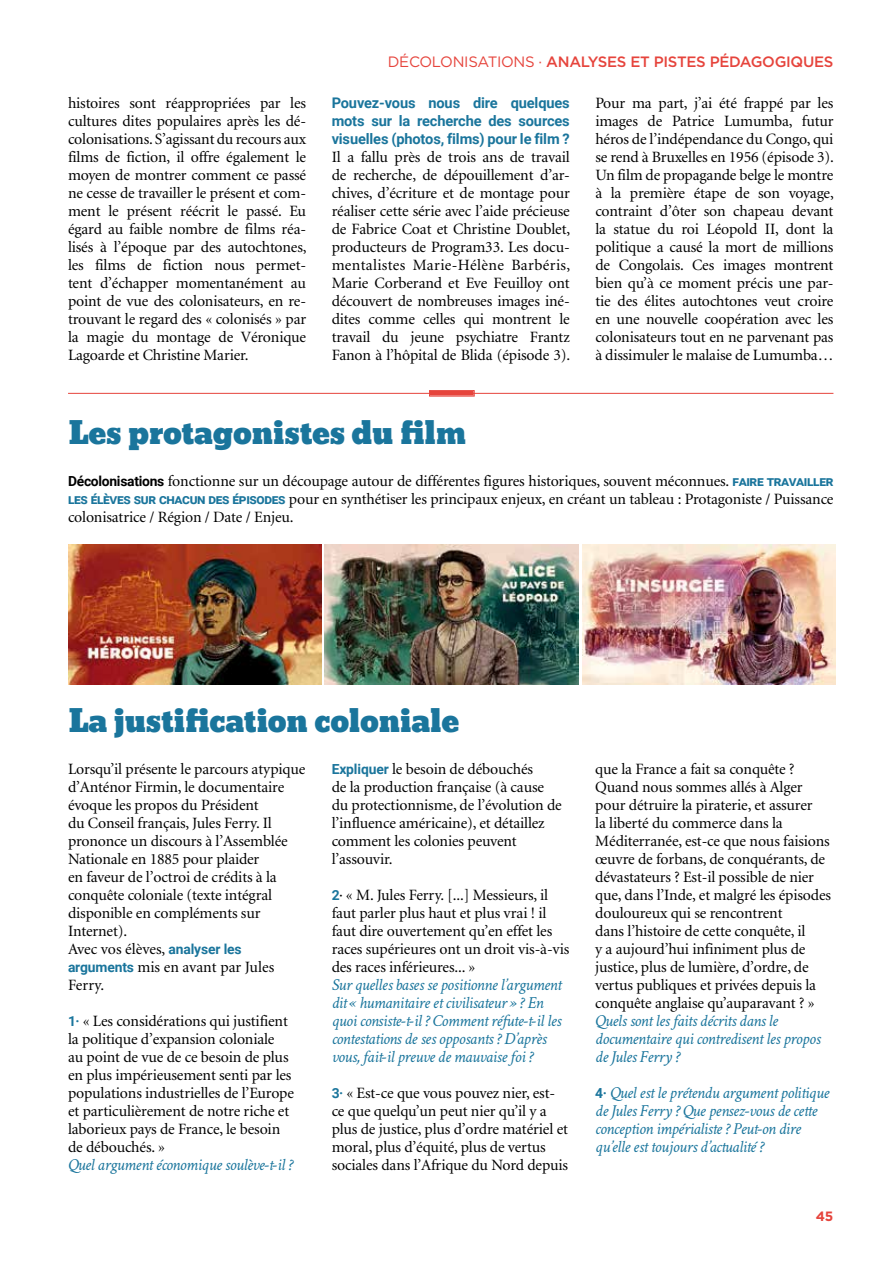
<style>
.page{position:relative;width:893px;height:1263px;background:#fff}
.page>*{position:absolute;margin:0;border:0;box-sizing:border-box;transform-origin:0 0}
.t1{font:30px "Bevan";letter-spacing:-.01em;color:#1a759c}
.t2{font:italic 16.8px/18px "Crimson Text";letter-spacing:-.025em;color:#1a759c}
.t3{font:15.75px/18px "Minion";letter-spacing:-.01em;color:#000}
.t4{font:500 15px "Gotham";letter-spacing:-.02em;color:#e6443c}
.t5{font:15px "Gotham";color:#e6443c}
.t6{font:700 14.7px/18px "Roboto";letter-spacing:-.01em;color:#1a759c;text-align:justify}
.t7{font:700 13.5px "Gotham";color:#e6443c}
.s1{font-weight:400}
.s2{font-family:"Roboto";font-weight:700;font-size:13.8px}
.s3{font-family:"Roboto";font-weight:700;font-size:13.8px;color:#1a759c}
.s4{font-family:"Roboto";font-weight:700;font-style:normal;font-size:13.8px}
</style>
<div class="page">
<img style="left:68px;top:544px;width:253px;height:140px">
<img style="left:325px;top:544px;width:253px;height:140px">
<img style="left:582px;top:544px;width:254px;height:140px">
<hr style="left:68px;top:393px;width:765px;height:1px;background:#e6443c">
<svg style="left:429px;top:390px;width:46px;height:7px"></svg>
<div style="left:430px;top:391px;width:43px;height:4px;border:1px solid #e6443c"></div>
<div style="left:431px;top:392px;width:41px;height:2px;border:1px solid #e6443c"></div>
<p class="t5" style="left:388px;top:53px;width:44px">DÉCOLO</p>
<p class="t4" style="left:453px;top:53px;width:382px"><span class="s1">NISATIO NS ·</span> ANALYSES ET PISTES PÉDAGOGIQUES</p>
<p class="t3" style="left:68px;top:95px;width:240px;text-align:justify">histoires sont réappropriées par les cultures dites populaires après les dé&shy;colonisations. S’agissant du recours aux films de fiction, il offre également le moyen de montrer comment ce passé ne cesse de travailler le présent et com&shy;ment le présent réécrit le passé. Eu égard au faible nombre de films réa&shy;lisés à l’époque par des autochtones, les films de fiction nous permet&shy;tent d’échapper momentanément au point de vue des colonisateurs, en re&shy;trouvant le regard des « colonisés » par la magie du montage de Véronique Lagoarde et Christine Marier.</p>
<p class="t6" style="left:332px;top:93px;width:240px">Pouvez-vous nous dire quelques mots sur la recherche des sources visuelles (photos, films) pour le film ?</p>
<p class="t3" style="left:332px;top:149px;width:240px;text-align:justify">Il a fallu près de trois ans de travail de recherche, de dépouillement d’ar&shy;chives, d’écriture et de montage pour réaliser cette série avec l’aide précieuse de Fabrice Coat et Christine Doublet, producteurs de Program33. Les docu&shy;mentalistes Marie-Hélène Barbéris, Marie Corberand et Eve Feuilloy ont découvert de nombreuses images iné&shy;dites comme celles qui montrent le travail du jeune psychiatre Frantz Fanon à l’hôpital de Blida (épisode 3).</p>
<h1 class="t1" style="left:68px;top:409px;width:400px">Les protagonistes du film</h1>
<p class="t3" style="left:595px;top:95px;width:240px;text-align:justify">Pour ma part, j’ai été frappé par les images de Patrice Lumumba, futur héros de l’indépendance du Congo, qui se rend à Bruxelles en 1956 (épisode 3).<br>Un film de propagande belge le montre à la première étape de son voyage, contraint d’ôter son chapeau devant la statue du roi Léopold II, dont la politique a causé la mort de millions de Congolais. Ces images montrent bien qu’à ce moment précis une par&shy;tie des élites autochtones veut croire en une nouvelle coopération avec les colonisateurs tout en ne parvenant pas à dissimuler le malaise de Lumumba…</p>
<p class="t3" style="left:68px;top:473px;width:767px;text-align:justify"><span class="s2">Décolonisations</span> fonctionne sur un découpage autour de différentes figures historiques, souvent méconnues. <span class="s3">faire travailler les élèves sur chacun des épisodes</span> pour en synthétiser les principaux enjeux, en créant un tableau : Protagoniste / Puissance colonisatrice / Région / Date / Enjeu.</p>
<h1 class="t1" style="left:68px;top:697px;width:393px">La justification coloniale</h1>
<p class="t3" style="left:68px;top:761px;width:239px">Lorsqu’il présente le parcours atypique d’Anténor Firmin, le documentaire évoque les propos du Président<br>du Conseil français, Jules Ferry. Il prononce un discours à l’Assemblée<br>Nationale en 1885 pour plaider<br>en faveur de l’octroi de crédits à la conquête coloniale (texte intégral disponible en compléments sur<br>Internet).<br>Avec vos élèves, <span class="s3">analyser les arguments</span> mis en avant par Jules<br>Ferry.</p>
<p class="t3" style="left:68px;top:1013px;width:228px"><span class="s3">1·</span> « Les considérations qui justifient la politique d’expansion coloniale<br>au point de vue de ce besoin de plus en plus impérieusement senti par les populations industrielles de l’Europe et particulièrement de notre riche et laborieux pays de France, le besoin de débouchés. »</p>
<p class="t2" style="left:68px;top:1156px;width:226px">Quel argument économique soulève-t-il ?</p>
<p class="t3" style="left:332px;top:761px;width:232px"><span class="s3">Expliquer</span> le besoin de débouchés<br>de la production française (à cause du protectionnisme, de l’évolution de l’influence américaine), et détaillez comment les colonies peuvent l’assouvir.</p>
<p class="t3" style="left:332px;top:887px;width:239px"><span class="s3">2</span>· « M. Jules Ferry. [...] Messieurs, il faut parler plus haut et plus vrai ! il faut dire ouvertement qu’en effet les races supérieures ont un droit vis-à-vis des races inférieures... »</p>
<p class="t2" style="left:332px;top:976px;width:231px">Sur quelles bases se positionne l’argument dit « humanitaire et civilisateur » ? En quoi consiste-t-il ? Comment réfute-t-il les contestations de ses opposants ? D’après vous, fait-il preuve de mauvaise foi ?</p>
<p class="t3" style="left:332px;top:1085px;width:238px"><span class="s3">3·</span> « Est-ce que vous pouvez nier, est&shy;ce que quelqu’un peut nier qu’il y a plus de justice, plus d’ordre matériel et moral, plus d’équité, plus de vertus sociales dans l’Afrique du Nord depuis</p>
<p class="t3" style="left:595px;top:761px;width:237px">que la France a fait sa conquête ?<br>Quand nous sommes allés à Alger pour détruire la piraterie, et assurer<br>la liberté du commerce dans la Méditerranée, est-ce que nous faisions œuvre de forbans, de conquérants, de dévastateurs ? Est-il possible de nier que, dans l’Inde, et malgré les épisodes douloureux qui se rencontrent<br>dans l’histoire de cette conquête, il<br>y a aujourd’hui infiniment plus de justice, plus de lumière, d’ordre, de vertus publiques et privées depuis la conquête anglaise qu’auparavant ? »</p>
<p class="t2" style="left:595px;top:1012px;width:227px">Quels sont les faits décrits dans le documentaire qui contredisent les propos de Jules Ferry ?</p>
<p class="t2" style="left:595px;top:1084px;width:235px"><span class="s4">4·</span> Quel est le prétendu argument politique de Jules Ferry ? Que pensez-vous de cette conception impérialiste ? Peut-on dire qu’elle est toujours d’actualité ?</p>
<p class="t7" style="left:816px;top:1208px;width:19px">45</p>
</div>
